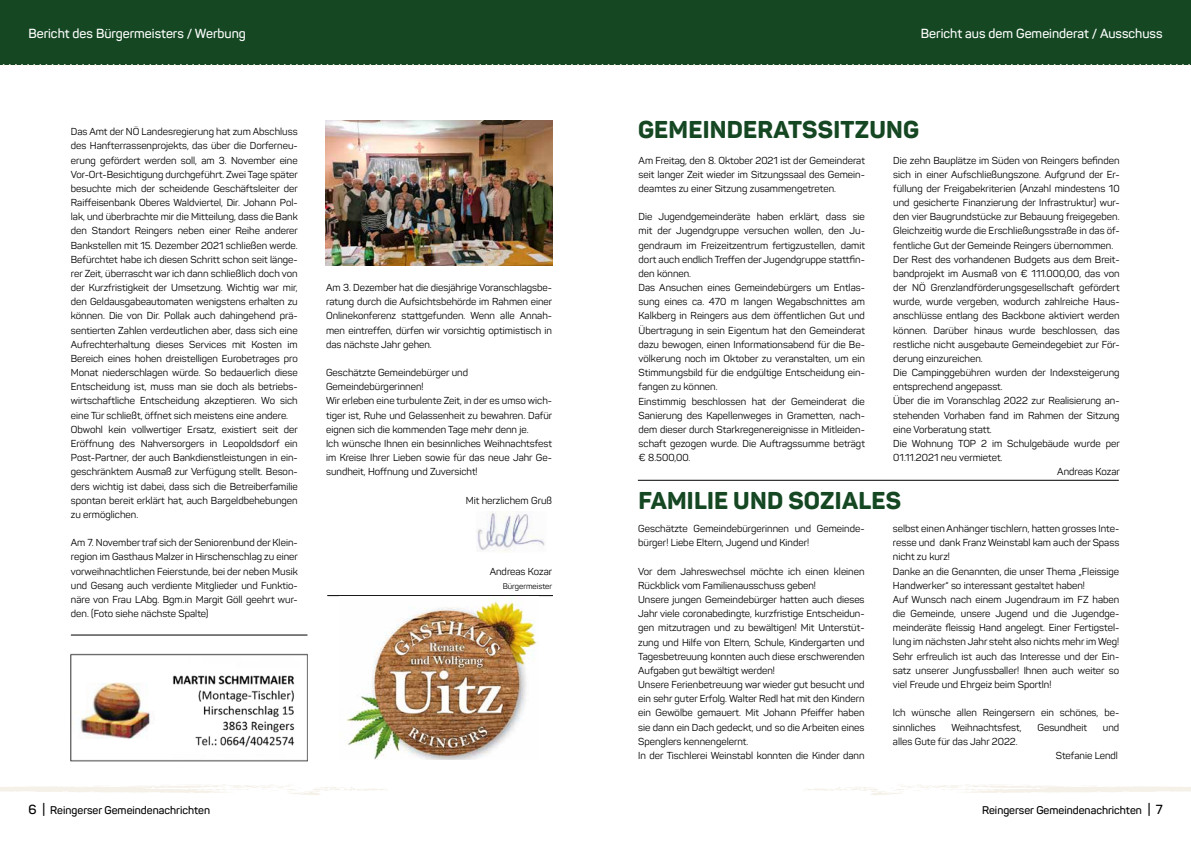
<style>
.page{position:relative;width:1191px;height:842px;background:#fff}
.page>*{position:absolute;margin:0;border:0;box-sizing:border-box;transform-origin:0 0}
.t1{font:800 24px "Panton";letter-spacing:.01em;color:#144722}
.t2{font:600 13px "Panton";color:#fff}
.t3{font:600 11px "Panton";color:#000}
.t4{font:10px/14.2px "Panton";color:#000}
.t5{font:8px "Panton";color:#000}
.s1{font-size:13px}
</style>
<div class="page">
<div style="left:0;top:0;width:1191px;height:65px;background:#144722"></div>
<svg style="left:2px;top:64px;width:1188px;height:2px"></svg>
<svg style="left:0;top:784px;width:387px;height:11px"></svg>
<svg style="left:804px;top:784px;width:387px;height:11px"></svg>
<hr style="left:638px;top:480px;width:480px;height:1px;background:#000">
<img style="left:326px;top:120px;width:227px;height:145px">
<img style="left:477px;top:511px;width:68px;height:41px">
<hr style="left:71px;top:635px;width:236px;height:1px;background:#000">
<hr style="left:327px;top:595px;width:226px;height:1px;background:#000">
<img style="left:346px;top:596px;width:192px;height:164px">
<img style="left:71px;top:654px;width:236px;height:107px">
<h2 class="t2" style="left:28px;top:25px;width:219px">Bericht des Bürgermeisters / Werbung</h2>
<h2 class="t2" style="left:921px;top:25px;width:243px">Bericht aus dem Gemeinderat / Ausschuss</h2>
<p class="t4" style="left:71px;top:125px;width:228px">Das Amt der NÖ Landesregierung hat zum Abschluss</p>
<h1 class="t1" style="left:638px;top:115px;width:283px">GEMEINDERATSSITZUNG</h1>
<p class="t4" style="left:71px;top:139px;width:229px">des Hanfterrassenprojekts, das über die Dorferneu&shy;erung gefördert werden soll, am 3. November eine Vor-Ort-Besichtigung durchgeführt. Zwei Tage später besuchte mich der scheidende Geschäftsleiter der Raiffeisenbank Oberes Waldviertel, Dir. Johann Pol&shy;lak, und überbrachte mir die Mitteilung, dass die Bank den Standort Reingers neben einer Reihe anderer Bankstellen mit 15. Dezember 2021 schließen werde.<br>Befürchtet habe ich diesen Schritt schon seit länge&shy;rer Zeit, überrascht war ich dann schließlich doch von der Kurzfristigkeit der Umsetzung. Wichtig war mir, den Geldausgabeautomaten wenigstens erhalten zu können. Die von Dir. Pollak auch dahingehend prä&shy;sentierten Zahlen verdeutlichen aber, dass sich eine Aufrechterhaltung dieses Services mit Kosten im Bereich eines hohen dreistelligen Eurobetrages pro Monat niederschlagen würde. So bedauerlich diese Entscheidung ist, muss man sie doch als betriebs&shy;wirtschaftliche Entscheidung akzeptieren. Wo sich eine Tür schließt, öffnet sich meistens eine andere.<br>Obwohl kein vollwertiger Ersatz, existiert seit der Eröffnung des Nahversorgers in Leopoldsdorf ein Post-Partner, der auch Bankdienstleistungen in ein&shy;geschränktem Ausmaß zur Verfügung stellt. Beson&shy;ders wichtig ist dabei, dass sich die Betreiberfamilie spontan bereit erklärt hat, auch Bargeldbehebungen zu ermöglichen.</p>
<p class="t4" style="left:71px;top:535px;width:228px;text-align:justify">Am 7. November traf sich der Seniorenbund der Klein&shy;region im Gasthaus Malzer in Hirschenschlag zu einer vorweihnachtlichen Feierstunde, bei der neben Musik und Gesang auch verdiente Mitglieder und Funktio&shy;näre von Frau LAbg. Bgm.in Margit Göll geehrt wur&shy;den. (Foto siehe nächste Spalte)</p>
<p class="t4" style="left:893px;top:153px;width:228px">Die zehn Bauplätze im Süden von Reingers befinden</p>
<p class="t4" style="left:893px;top:167px;width:228px">sich in einer Aufschließungszone. Aufgrund der Er-</p>
<p class="t4" style="left:893px;top:181px;width:228px">füllung der Freigabekriterien (Anzahl mindestens 10</p>
<p class="t4" style="left:893px;top:195px;width:228px">und gesicherte Finanzierung der Infrastruktur) wur-</p>
<p class="t4" style="left:893px;top:210px;width:228px">den vier Baugrundstücke zur Bebauung freigegeben.</p>
<p class="t4" style="left:893px;top:224px;width:228px">Gleichzeitig wurde die Erschließungsstraße in das öf-</p>
<p class="t4" style="left:893px;top:238px;width:221px">fentliche Gut der Gemeinde Reingers übernommen.</p>
<p class="t4" style="left:893px;top:252px;width:228px">Der Rest des vorhandenen Budgets aus dem Breit-</p>
<p class="t4" style="left:893px;top:266px;width:228px">bandprojekt im Ausmaß von € 111.000,00, das von</p>
<p class="t4" style="left:893px;top:280px;width:228px">der NÖ Grenzlandförderungsgesellschaft gefördert</p>
<p class="t4" style="left:893px;top:295px;width:228px">wurde, wurde vergeben, wodurch zahlreiche Haus-</p>
<p class="t4" style="left:893px;top:309px;width:228px">anschlüsse entlang des Backbone aktiviert werden</p>
<p class="t4" style="left:893px;top:323px;width:228px">können. Darüber hinaus wurde beschlossen, das</p>
<p class="t4" style="left:893px;top:337px;width:228px">restliche nicht ausgebaute Gemeindegebiet zur För-</p>
<p class="t4" style="left:893px;top:351px;width:91px">derung einzureichen.</p>
<p class="t4" style="left:893px;top:365px;width:228px">Die Campinggebühren wurden der Indexsteigerung</p>
<p class="t4" style="left:893px;top:380px;width:111px">entsprechend angepasst.</p>
<p class="t4" style="left:893px;top:394px;width:228px">Über die im Voranschlag 2022 zur Realisierung an-</p>
<p class="t4" style="left:893px;top:408px;width:228px">stehenden Vorhaben fand im Rahmen der Sitzung</p>
<p class="t4" style="left:893px;top:422px;width:100px">eine Vorberatung statt.</p>
<p class="t4" style="left:893px;top:436px;width:228px">Die Wohnung TOP 2 im Schulgebäude wurde per</p>
<p class="t4" style="left:893px;top:450px;width:111px">01.11.2021 neu vermietet.</p>
<p class="t4" style="left:1057px;top:465px;width:64px">Andreas Kozar</p>
<p class="t4" style="left:638px;top:153px;width:228px;text-align:justify">Am Freitag, den 8. Oktober 2021 ist der Gemeinderat seit langer Zeit wieder im Sitzungssaal des Gemein&shy;deamtes zu einer Sitzung zusammengetreten.</p>
<p class="t4" style="left:638px;top:210px;width:228px">Die Jugendgemeinderäte haben erklärt, dass sie mit der Jugendgruppe versuchen wollen, den Ju&shy;gendraum im Freizeitzentrum fertigzustellen, damit dort auch endlich Treffen der Jugendgruppe stattfin&shy;den können.<br>Das Ansuchen eines Gemeindebürgers um Entlas&shy;sung eines ca. 470 m langen Wegabschnittes am Kalkberg in Reingers aus dem öffentlichen Gut und Übertragung in sein Eigentum hat den Gemeinderat dazu bewogen, einen Informationsabend für die Be&shy;völkerung noch im Oktober zu veranstalten, um ein Stimmungsbild für die endgültige Entscheidung ein&shy;fangen zu können.<br>Einstimmig beschlossen hat der Gemeinderat die Sanierung des Kapellenweges in Grametten, nach&shy;dem dieser durch Starkregenereignisse in Mitleiden&shy;schaft gezogen wurde. Die Auftragssumme beträgt € 8.500,00.</p>
<p class="t4" style="left:326px;top:280px;width:228px;text-align:justify">Am 3. Dezember hat die diesjährige Voranschlagsbe&shy;ratung durch die Aufsichtsbehörde im Rahmen einer Onlinekonferenz stattgefunden. Wenn alle Annah&shy;men eintreffen, dürfen wir vorsichtig optimistisch in das nächste Jahr gehen.</p>
<p class="t4" style="left:326px;top:365px;width:228px">Geschätzte Gemeindebürger und Gemeindebürgerinnen!<br>Wir erleben eine turbulente Zeit, in der es umso wich&shy;tiger ist, Ruhe und Gelassenheit zu bewahren. Dafür eignen sich die kommenden Tage mehr denn je.<br>Ich wünsche Ihnen ein besinnliches Weihnachtsfest im Kreise Ihrer Lieben sowie für das neue Jahr Ge&shy;sundheit, Hoffnung und Zuversicht!</p>
<p class="t4" style="left:466px;top:493px;width:88px">Mit herzlichem Gruß</p>
<h1 class="t1" style="left:638px;top:485px;width:264px">FAMILIE UND SOZIALES</h1>
<p class="t4" style="left:638px;top:521px;width:228px">Geschätzte Gemeindebürgerinnen und Gemeinde&shy;bürger! Liebe Eltern, Jugend und Kinder!</p>
<p class="t4" style="left:638px;top:564px;width:228px">Vor dem Jahreswechsel möchte ich einen kleinen Rückblick vom Familienausschuss geben!<br>Unsere jungen Gemeindebürger hatten auch dieses Jahr viele coronabedingte, kurzfristige Entscheidun&shy;gen mitzutragen und zu bewältigen! Mit Unterstüt&shy;zung und Hilfe von Eltern, Schule, Kindergarten und Tagesbetreuung konnten auch diese erschwerenden Aufgaben gut bewältigt werden!<br>Unsere Ferienbetreuung war wieder gut besucht und ein sehr guter Erfolg. Walter Redl hat mit den Kindern ein Gewölbe gemauert. Mit Johann Pfeiffer haben sie dann ein Dach gedeckt, und so die Arbeiten eines Spenglers kennengelernt.<br>In der Tischlerei Weinstabl konnten die Kinder dann</p>
<p class="t4" style="left:893px;top:521px;width:228px">selbst einen Anhänger tischlern, hatten grosses Inte&shy;resse und dank Franz Weinstabl kam auch der Spass nicht zu kurz!<br>Danke an die Genannten, die unser Thema „Fleissige Handwerker“ so interessant gestaltet haben!<br>Auf Wunsch nach einem Jugendraum im FZ haben die Gemeinde, unsere Jugend und die Jugendge&shy;meinderäte fleissig Hand angelegt. Einer Fertigstel&shy;lung im nächsten Jahr steht also nichts mehr im Weg!<br>Sehr erfreulich ist auch das Interesse und der Ein&shy;satz unserer Jungfussballer! Ihnen auch weiter so viel Freude und Ehrgeiz beim Sportln!</p>
<p class="t4" style="left:893px;top:706px;width:228px">Ich wünsche allen Reingersern ein schönes, be&shy;sinnliches</p>
<p class="t4" style="left:490px;top:564px;width:64px">Andreas Kozar</p>
<p class="t5" style="left:503px;top:581px;width:51px">Bürgermeister</p>
<p class="t4" style="left:951px;top:720px;width:72px">Weihnachtsfest,</p>
<p class="t4" style="left:1037px;top:720px;width:51px">Gesundheit</p>
<p class="t4" style="left:1103px;top:720px;width:18px">und</p>
<p class="t4" style="left:893px;top:734px;width:126px">alles Gute für das Jahr 2022.</p>
<p class="t4" style="left:1055px;top:748px;width:64px">Stefanie Lendl</p>
<p class="t3" style="left:28px;top:803px;width:183px"><span class="s1">6 |</span> Reingerser Gemeindenachrichten</p>
<p class="t3" style="left:982px;top:803px;width:182px">Reingerser Gemeindenachrichten <span class="s1">| 7</span></p>
</div>
